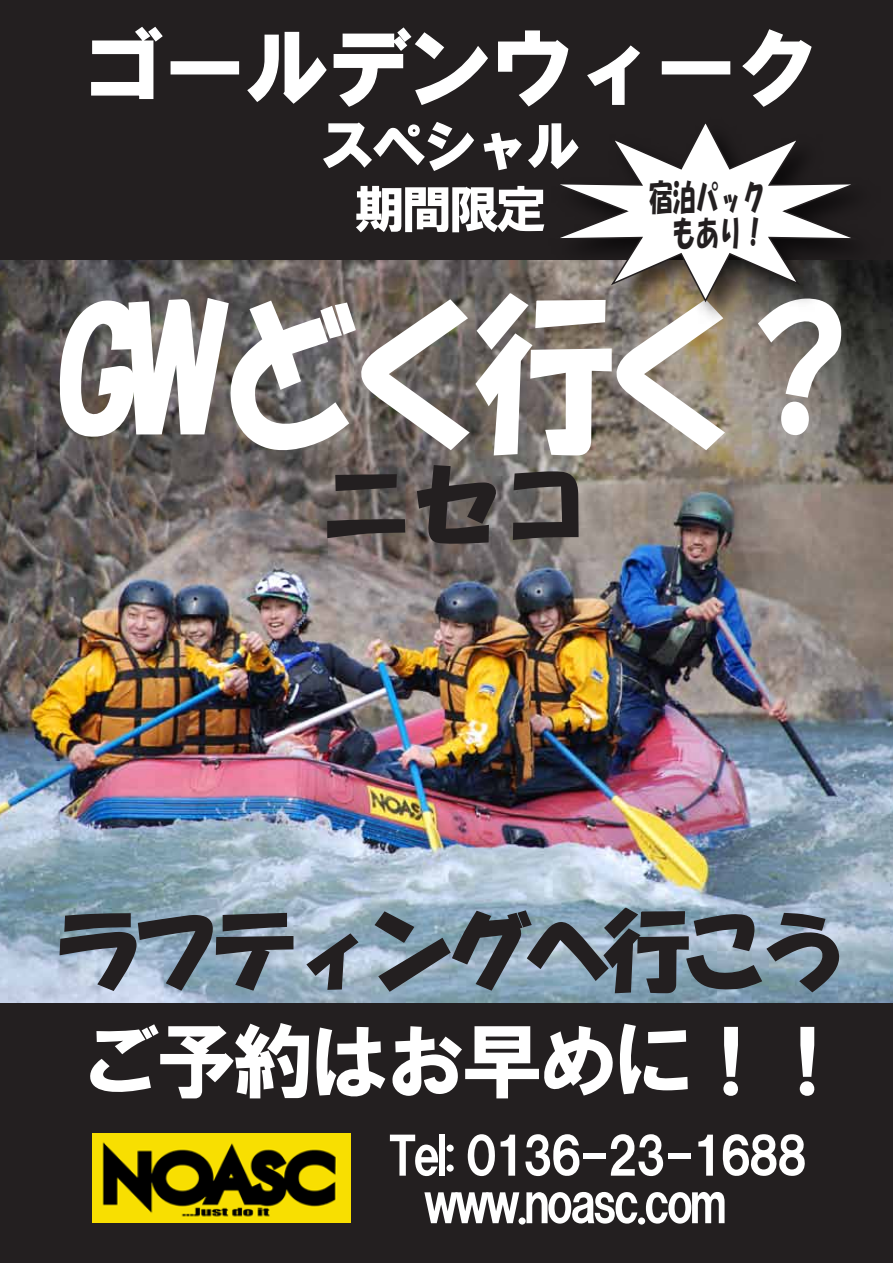
<style>
.page{position:relative;width:893px;height:1263px;background:#fff}
.page>*{position:absolute;margin:0;border:0;box-sizing:border-box;transform-origin:0 0}
.t1{font:168px "HGS Soei Kakupoptai";letter-spacing:-.1em;color:#fff;scale:.84 1}
.t2{font:90px "HGS Soei Kakupoptai";color:#231f20}
.t3{font:88.5px "HGS Soei Kakugothic UB";letter-spacing:-.075em;color:#fff}
.t4{font:87px "HGS Soei Kakupoptai";letter-spacing:-.1em;color:#231f20}
.t5{font:82.5px "HGS Soei Kakugothic UB";letter-spacing:-.075em;color:#fff}
.t6{font:55.5px "HGS Soei Kakugothic UB";letter-spacing:-.075em;color:#fff}
.t7{font:51px "HGS Soei Kakugothic UB";letter-spacing:-.075em;color:#fff}
.t8{font:35.55px/35.5px "HGS Soei Kakupoptai";color:#231f20;scale:.65 1}
</style>
<div class="page">
<div style="left:0;top:1003px;width:893px;height:260px;background:#231f20"></div>
<div style="left:0;top:0;width:893px;height:260px;background:#231f20"></div>
<img style="left:0;top:260px;width:893px;height:743px">
<svg style="left:59px;top:912px;width:235px;height:80px;background:#90a5b7"></svg>
<svg style="left:305px;top:932px;width:55px;height:59px;background:#99acbc"></svg>
<svg style="left:373px;top:907px;width:466px;height:87px;background:#89a0b1"></svg>
<img style="left:92px;top:1133px;width:259px;height:89px">
<svg style="left:90px;top:26px;width:74px;height:74px;background:#3b3738"></svg>
<div style="left:171px;top:61px;width:68px;height:13px;border:2px solid #fff"></div>
<svg style="left:246px;top:26px;width:243px;height:82px;background:#343132"></svg>
<svg style="left:497px;top:30px;width:72px;height:77px;background:#363334"></svg>
<svg style="left:586px;top:44px;width:55px;height:62px;background:#353132"></svg>
<div style="left:662px;top:61px;width:68px;height:13px;border:2px solid #fff"></div>
<svg style="left:741px;top:28px;width:71px;height:80px;background:#353132"></svg>
<svg style="left:322px;top:121px;width:153px;height:51px;background:#3d393a"></svg>
<svg style="left:483px;top:123px;width:56px;height:48px;background:#3a3738"></svg>
<img style="left:539px;top:108px;width:354px;height:228px">
<svg style="left:547px;top:120px;width:317px;height:184px"></svg>
<h3 class="t3" style="left:79px;top:23px;width:745px">ゴールデンウィーク</h3>
<p class="t6" style="left:320px;top:118px;width:262px">スペシャル</p>
<p class="t7" style="left:354px;top:183px;width:194px">期間限定</p>
<p class="t8" style="left:649px;top:179px;width:181px">宿泊パック　もあり！</p>
<h1 class="t1" style="left:56px;top:290px;width:970px">GWどく行く？</h1>
<h2 class="t2" style="left:321px;top:459px;width:271px">ニセコ</h2>
<h3 class="t4" style="left:55px;top:907px;width:793px">ラフティングへ行こう</h3>
<h3 class="t5" style="left:79px;top:1020px;width:771px">ご予約はお早めに！！</h3>
<p class="t7" style="left:389px;top:1130px;width:421px">Tel: 0136-23-1688</p>
<p class="t7" style="left:424px;top:1177px;width:305px">www.noasc.com</p>
</div>
